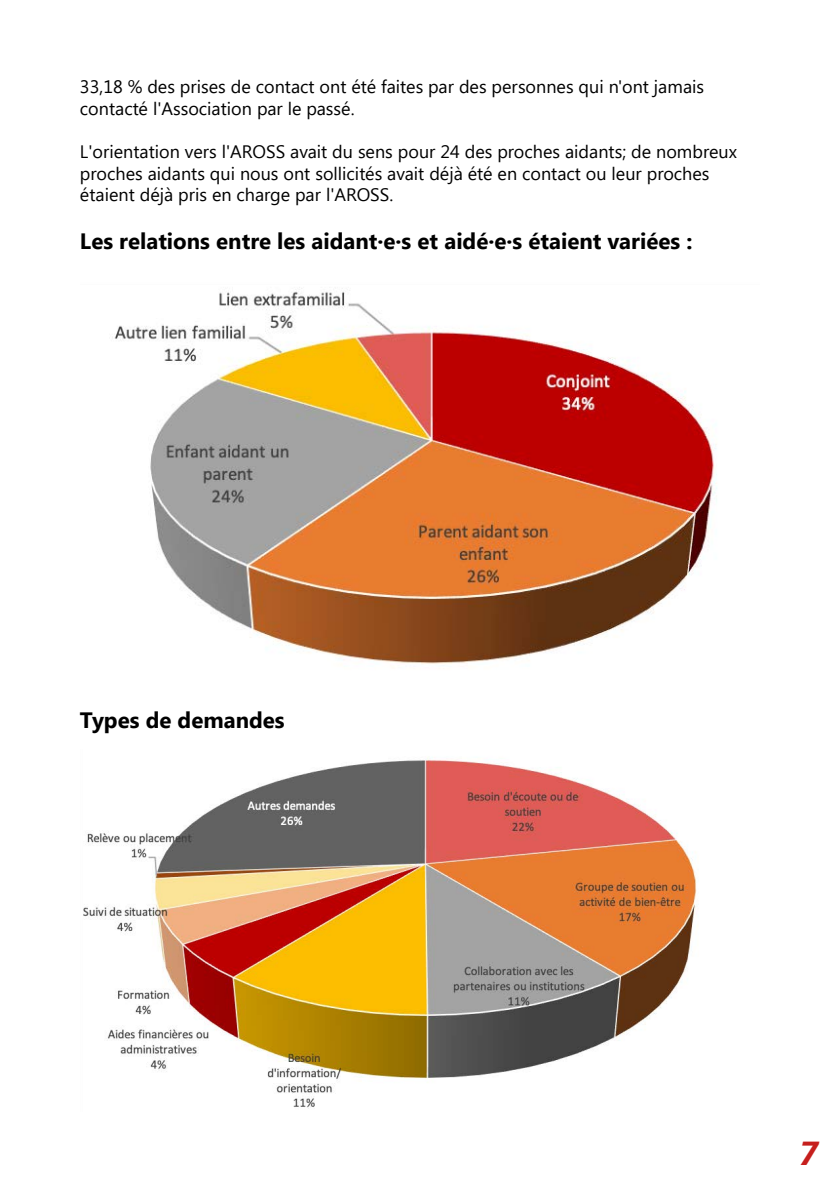
<style>
.page{position:relative;width:840px;height:1191px;background:#fff}
.page>*{position:absolute;margin:0;border:0;box-sizing:border-box;transform-origin:0 0}
.t1{font:italic 700 33.2px "Segoe UI";color:#c61f1d}
.t2{font:700 22.2px "Segoe UI";color:#000}
.t3{font:18px/21.6px "Segoe UI";color:#000}
</style>
<div class="page">
<img style="left:112px;top:287px;width:605px;height:377px">
<img style="left:83px;top:757px;width:615px;height:352px">
<p class="t3" style="left:80px;top:76px;width:625px">33,18 % des prises de contact ont été faites par des personnes qui n'ont jamais contacté l'Association par le passé.</p>
<p class="t3" style="left:80px;top:141px;width:658px">L'orientation vers l'AROSS avait du sens pour 24 des proches aidants; de nombreux proches aidants qui nous ont sollicités avait déjà été en contact ou leur proches étaient déjà pris en charge par l'AROSS.</p>
<p class="t2" style="left:80px;top:228px;width:613px">Les relations entre les aidant·e·s et aidé·e·s étaient variées :</p>
<p class="t2" style="left:80px;top:707px;width:206px">Types de demandes</p>
<h1 class="t1" style="left:798px;top:1134px;width:21px">7</h1>
</div>
